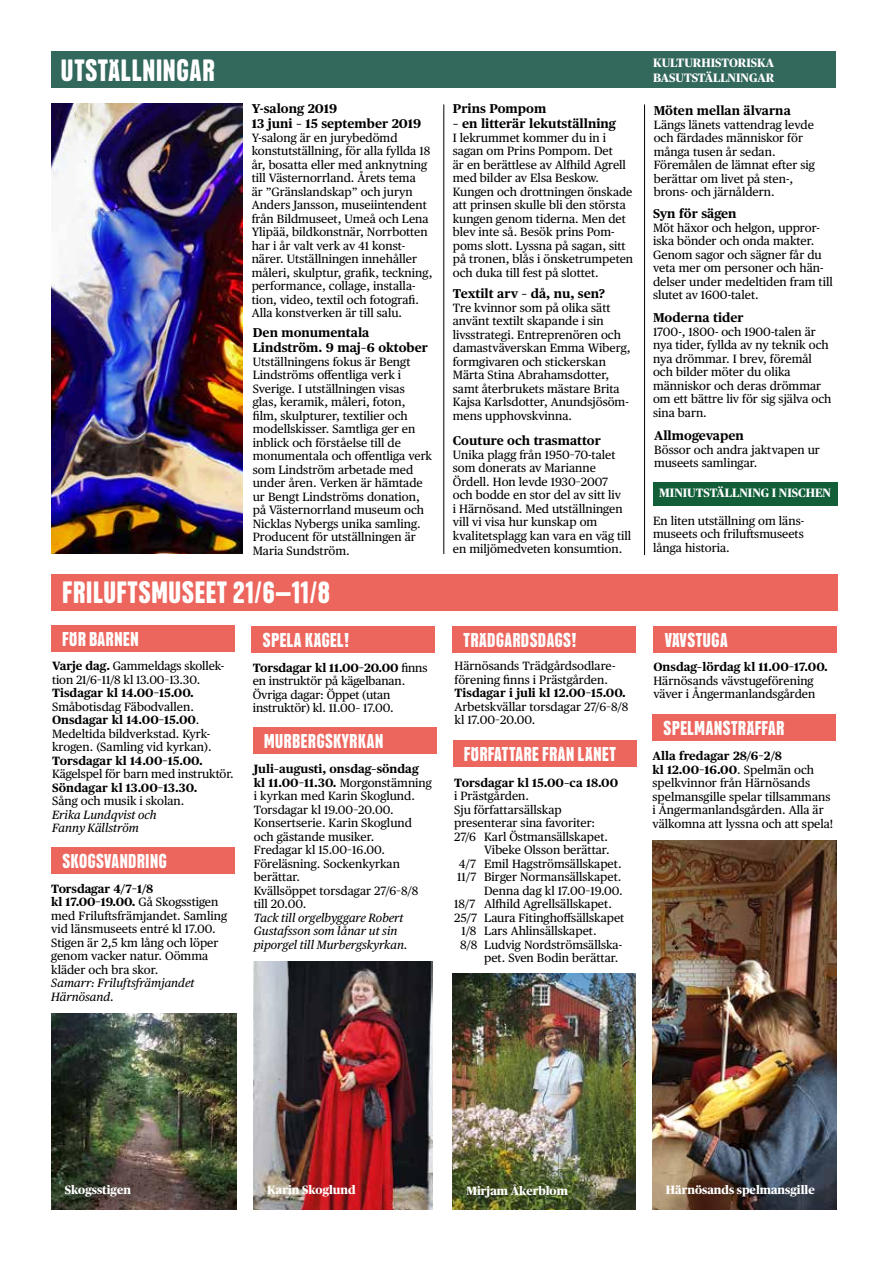
<style>
.page{position:relative;width:893px;height:1263px;background:#fff}
.page>*{position:absolute;margin:0;border:0;box-sizing:border-box;transform-origin:0 0}
.t1{font:30px "JVD Headline";color:#fff}
.t2{font:19.5px "JVD Headline";color:#fff}
.t3{font:700 12.75px/15px "Publico Text";color:#000}
.t4{font:700 12.15px/14.5px "Publico Headline";color:#fff}
.t5{font:12px/13.5px "Publico Text";color:#000}
.t6{font:700 12px "Publico Text";color:#000}
.t7{font:italic 12px/13.5px "Publico Text";color:#000}
.t8{font:800 12px "Publico Headline";color:#fff}
.s1{font-weight:700}
</style>
<div class="page">
<div style="left:51px;top:575px;width:787px;height:36px;background:#ec665e"></div>
<div style="left:51px;top:52px;width:785px;height:36px;background:#33685c"></div>
<hr style="left:444px;top:104px;width:1px;height:450px;background:#000">
<hr style="left:644px;top:104px;width:1px;height:451px;background:#000">
<div style="left:653px;top:482px;width:185px;height:24px;background:#125e39"></div>
<img style="left:52px;top:103px;width:191px;height:451px">
<div style="left:453px;top:740px;width:183px;height:26px;background:#ec665e"></div>
<div style="left:51px;top:847px;width:184px;height:26px;background:#ec665e"></div>
<div style="left:653px;top:626px;width:184px;height:27px;background:#ec665e"></div>
<div style="left:51px;top:625px;width:184px;height:27px;background:#ec665e"></div>
<div style="left:253px;top:727px;width:183px;height:27px;background:#ec665e"></div>
<div style="left:452px;top:626px;width:184px;height:26px;background:#ec665e"></div>
<div style="left:652px;top:714px;width:184px;height:27px;background:#ec665e"></div>
<div style="left:252px;top:626px;width:183px;height:27px;background:#ec665e"></div>
<img style="left:254px;top:961px;width:178px;height:248px">
<img style="left:653px;top:840px;width:184px;height:369px">
<img style="left:453px;top:973px;width:183px;height:236px">
<img style="left:51px;top:1013px;width:185px;height:196px">
<h1 class="t1" style="left:61px;top:58px;width:156px">UTSTÄLLNINGAR</h1>
<p class="t3" style="left:252px;top:100px;width:171px">Y-salong 2019<br>13 juni – 15 september 2019</p>
<p class="t5" style="left:252px;top:130px;width:182px">Y-salong är en jurybedömd konstutställning, för alla fyllda 18 år, bosatta eller med anknytning till Västernorrland. Årets tema<br>är ”Gränslandskap” och juryn<br>Anders Jansson, museiintendent från Bildmuseet, Umeå och Lena<br>Ylipää, bildkonstnär, Norrbotten har i år valt verk av 41 konst&shy;närer. Utställningen innehåller måleri, skulptur, grafik, teckning, performance, collage, installa&shy;tion, video, textil och fotografi.<br>Alla konstverken är till salu.</p>
<p class="t3" style="left:253px;top:324px;width:177px">Den monumentala<br>Lindström. 9 maj–6 oktober</p>
<p class="t5" style="left:253px;top:354px;width:181px">Utställningens fokus är Bengt<br>Lindströms offentliga verk i<br>Sverige. I utställningen visas glas, keramik, måleri, foton, film, skulpturer, textilier och modellskisser. Samtliga ger en inblick och förståelse till de monumentala och offentliga verk som Lindström arbetade med under åren. Verken är hämtade ur Bengt Lindströms donation, på Västernorrland museum och<br>Nicklas Nybergs unika samling.<br>Producent för utställningen är<br>Maria Sundström.</p>
<h1 class="t1" style="left:62px;top:581px;width:269px">FRILUFTSMUSEET 21/6–11/8</h1>
<h2 class="t2" style="left:62px;top:632px;width:78px">FÖR BARNEN</h2>
<p class="t5" style="left:52px;top:659px;width:174px"><span class="s1">Varje dag.</span> Gammeldags skollek&shy;tion 21/6–11/8 kl 13.00–13.30.</p>
<p class="t6" style="left:52px;top:684px;width:143px">Tisdagar kl 14.00–15.00.</p>
<p class="t5" style="left:52px;top:699px;width:161px">Småbotisdag Fäbodvallen.<br><span class="s1">Onsdagar kl 14.00–15.00</span>.<br>Medeltida bildverkstad. Kyrk&shy;krogen. (Samling vid kyrkan).</p>
<p class="t6" style="left:52px;top:751px;width:152px">Torsdagar kl 14.00–15.00.</p>
<p class="t5" style="left:52px;top:767px;width:183px">Kägelspel för barn med instruktör.</p>
<p class="t6" style="left:52px;top:778px;width:147px">Söndagar kl 13.00–13.30.</p>
<p class="t5" style="left:52px;top:794px;width:134px">Sång och musik i skolan.</p>
<p class="t7" style="left:52px;top:807px;width:106px">Erika Lundqvist och<br>Fanny Källström</p>
<h2 class="t2" style="left:62px;top:853px;width:106px">SKOGSVANDRING</h2>
<p class="t5" style="left:51px;top:881px;width:177px"><span class="s1">Torsdagar 4/7–1/8<br>kl 17.00–19.00.</span> Gå Skogsstigen med Friluftsfrämjandet. Samling vid länsmuseets entré kl 17.00.<br>Stigen är 2,5 km lång och löper genom vacker natur. Oömma kläder och bra skor.</p>
<p class="t7" style="left:51px;top:976px;width:145px">Samarr: Friluftsfrämjandet<br>Härnösand.</p>
<h2 class="t2" style="left:263px;top:632px;width:88px">SPELA KÄGEL!</h2>
<p class="t5" style="left:253px;top:660px;width:176px"><span class="s1">Torsdagar kl 11.00–20.00</span> finns en instruktör på kägelbanan.<br>Övriga dagar: Öppet (utan instruktör) kl. 11.00– 17.00.</p>
<h2 class="t2" style="left:264px;top:733px;width:121px">MURBERGSKYRKAN</h2>
<p class="t5" style="left:254px;top:761px;width:180px"><span class="s1">Juli–augusti, onsdag–söndag kl 11.00–11.30.</span> Morgonstämning i kyrkan med Karin Skoglund.<br>Torsdagar kl 19.00–20.00.<br>Konsertserie. Karin Skoglund och gästande musiker.<br>Fredagar kl 15.00–16.00.<br>Föreläsning. Sockenkyrkan berättar.<br>Kvällsöppet torsdagar 27/6–8/8 till 20.00.</p>
<p class="t7" style="left:254px;top:910px;width:155px">Tack till orgelbyggare Robert<br>Gustafsson som lånar ut sin piporgel till Murbergskyrkan.</p>
<p class="t3" style="left:453px;top:100px;width:95px">Prins Pompom</p>
<p class="t3" style="left:453px;top:115px;width:165px">– en litterär lekutställning</p>
<p class="t5" style="left:453px;top:130px;width:182px">I lekrummet kommer du in i sagan om Prins Pompom. Det<br>är en berättlese av Alfhild Agrell med bilder av Elsa Beskow.<br>Kungen och drottningen önskade att prinsen skulle bli den största kungen genom tiderna. Men det blev inte så. Besök prins Pom&shy;poms slott. Lyssna på sagan, sitt på tronen, blås i önsketrumpeten och duka till fest på slottet.</p>
<p class="t3" style="left:453px;top:286px;width:154px">Textilt arv – då, nu, sen?</p>
<p class="t5" style="left:453px;top:300px;width:179px">Tre kvinnor som på olika sätt använt textilt skapande i sin livsstrategi. Entreprenören och damastväverskan Emma Wiberg, formgivaren och stickerskan<br>Märta Stina Abrahamsdotter, samt återbrukets mästare Brita<br>Kajsa Karlsdotter, Anundsjösöm&shy;mens upphovskvinna.</p>
<p class="t3" style="left:453px;top:432px;width:150px">Couture och trasmattor</p>
<p class="t5" style="left:453px;top:447px;width:180px">Unika plagg från 1950–70-talet som donerats av Marianne<br>Ördell. Hon levde 1930–2007<br>och bodde en stor del av sitt liv<br>i Härnösand. Med utställningen vill vi visa hur kunskap om kvalitetsplagg kan vara en väg till en miljömedveten konsumtion.</p>
<p class="t4" style="left:653px;top:55px;width:123px">KULTURHISTORISKA<br>BASUTSTÄLLNINGAR</p>
<p class="t3" style="left:654px;top:103px;width:139px">Möten mellan älvarna</p>
<p class="t5" style="left:654px;top:117px;width:163px">Längs länets vattendrag levde och färdades människor för många tusen år sedan.<br>Föremålen de lämnat efter sig berättar om livet på sten-, brons- och järnåldern.</p>
<p class="t3" style="left:653px;top:205px;width:85px">Syn för sägen</p>
<p class="t5" style="left:653px;top:220px;width:181px">Möt häxor och helgon, uppror&shy;iska bönder och onda makter.<br>Genom sagor och sägner får du veta mer om personer och hän&shy;delser under medeltiden fram till slutet av 1600-talet.</p>
<p class="t3" style="left:653px;top:309px;width:92px">Moderna tider</p>
<p class="t5" style="left:653px;top:324px;width:180px">1700-, 1800- och 1900-talen är nya tider, fyllda av ny teknik och nya drömmar. I brev, föremål och bilder möter du olika människor och deras drömmar om ett bättre liv för sig själva och sina barn.</p>
<p class="t3" style="left:654px;top:427px;width:91px">Allmogevapen</p>
<p class="t5" style="left:654px;top:442px;width:167px">Bössor och andra jaktvapen ur museets samlingar.</p>
<p class="t4" style="left:659px;top:485px;width:173px">MINIUTSTÄLLNING I NISCHEN</p>
<p class="t5" style="left:653px;top:513px;width:153px;text-align:justify">En liten utställning om läns&shy;museets och friluftsmuseets långa historia.</p>
<h2 class="t2" style="left:463px;top:632px;width:115px">TRÄDGÅRDSDAGS!</h2>
<p class="t5" style="left:454px;top:659px;width:162px">Härnösands Trädgårdsodlare&shy;förening finns i Prästgården.</p>
<p class="t6" style="left:454px;top:684px;width:173px">Tisdagar i juli kl 12.00–15.00.</p>
<p class="t5" style="left:454px;top:699px;width:175px">Arbetskvällar torsdagar 27/6–8/8 kl 17.00–20.00.</p>
<h2 class="t2" style="left:464px;top:746px;width:154px">FÖRFATTARE FRÅN LÄNET</h2>
<p class="t6" style="left:454px;top:773px;width:166px">Torsdagar kl 15.00–ca 18.00</p>
<p class="t5" style="left:454px;top:788px;width:76px">i Prästgården.</p>
<p class="t5" style="left:454px;top:802px;width:109px">Sju författarsällskap</p>
<p class="t5" style="left:454px;top:815px;width:143px">presenterar sina favoriter:</p>
<p class="t5" style="left:454px;top:829px;width:155px">27/6 Karl Östmansällskapet.</p>
<p class="t5" style="left:484px;top:842px;width:127px">Vibeke Olsson berättar.</p>
<p class="t5" style="left:459px;top:856px;width:164px">4/7 Emil Hagströmsällskapet.</p>
<p class="t5" style="left:457px;top:869px;width:166px">11/7 Birger Normansällskapet.</p>
<p class="t5" style="left:484px;top:883px;width:140px">Denna dag kl 17.00–19.00.</p>
<p class="t5" style="left:454px;top:896px;width:159px">18/7 Alfhild Agrellsällskapet.</p>
<p class="t5" style="left:454px;top:910px;width:172px">25/7 Laura Fitinghoffsällskapet</p>
<p class="t5" style="left:461px;top:923px;width:137px">1/8 Lars Ahlinsällskapet.</p>
<p class="t5" style="left:460px;top:937px;width:163px">8/8 Ludvig Nordströmsällska-</p>
<p class="t5" style="left:484px;top:950px;width:136px">pet. Sven Bodin berättar.</p>
<h2 class="t2" style="left:664px;top:632px;width:65px">VÄVSTUGA</h2>
<p class="t6" style="left:653px;top:657px;width:176px">Onsdag–lördag kl 11.00–17.00.</p>
<p class="t5" style="left:653px;top:673px;width:163px">Härnösands vävstugeförening väver i Ångermanlandsgården</p>
<h2 class="t2" style="left:663px;top:720px;width:123px">SPELMANSTRÄFFAR</h2>
<p class="t5" style="left:652px;top:749px;width:182px"><span class="s1">Alla fredagar 28/6–2/8<br>kl 12.00–16.00</span>. Spelmän och spelkvinnor från Härnösands spelmansgille spelar tillsammans i Ångermanlandsgården. Alla är välkomna att lyssna och att spela!</p>
<p class="t8" style="left:65px;top:1181px;width:68px">Skogsstigen</p>
<p class="t8" style="left:267px;top:1181px;width:90px">Karin Skoglund</p>
<p class="t8" style="left:466px;top:1182px;width:103px">Mirjam Åkerblom</p>
<p class="t8" style="left:666px;top:1181px;width:150px">Härnösands spelmansgille</p>
</div>
